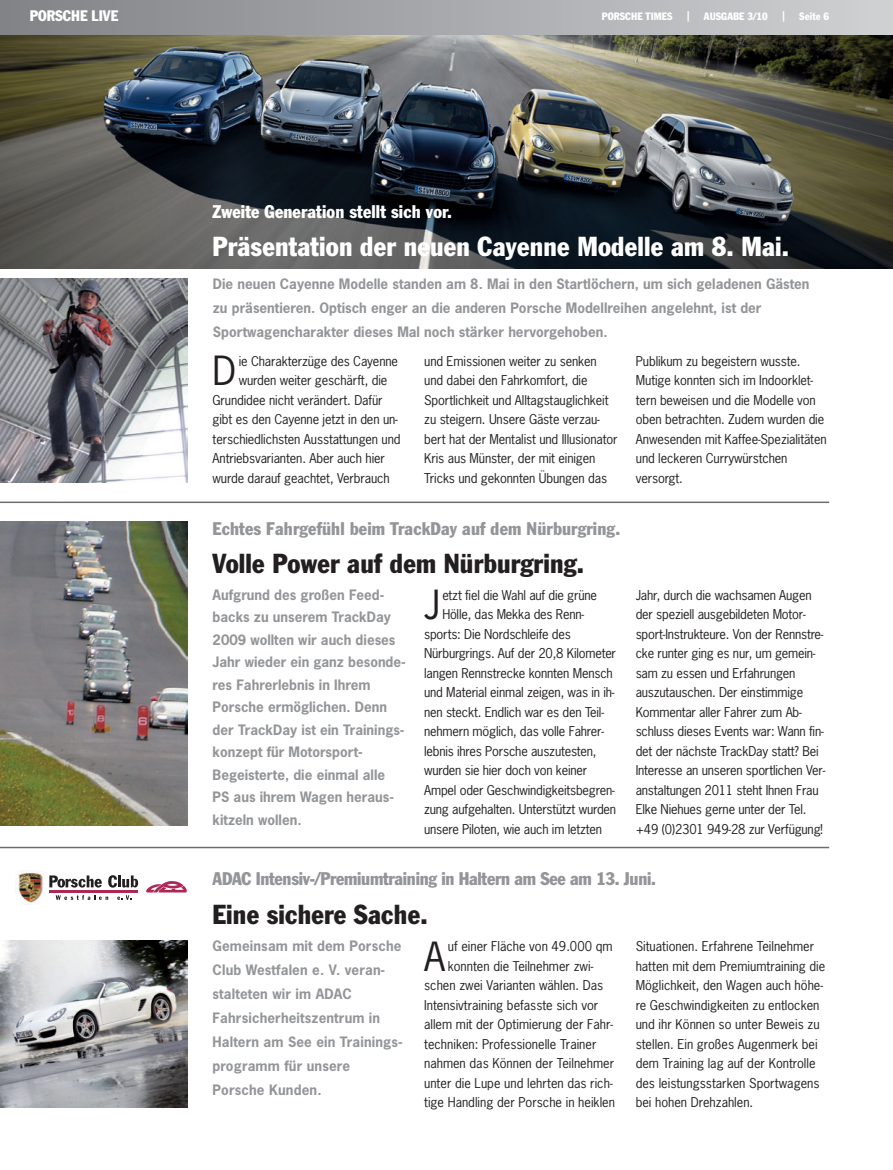
<style>
.page{position:relative;width:893px;height:1170px;background:#fff}
.page>*{position:absolute;margin:0;border:0;box-sizing:border-box;transform-origin:0 0}
.t1{font:37.8px "Porsche News Gothic";color:#231f20}
.t2{font:condensed 27px "Porsche Franklin Gothic";letter-spacing:.005em;color:#231f20}
.t3{font:condensed 27px "Porsche Franklin Gothic";letter-spacing:.005em;color:#fff}
.t4{font:condensed 18px "Porsche Franklin Gothic";letter-spacing:-.015em;color:#939598}
.t5{font:condensed 18px "Porsche Franklin Gothic";letter-spacing:.005em;color:#939598}
.t6{font:condensed 18px "Porsche Franklin Gothic";letter-spacing:.005em;color:#fff}
.t7{font:condensed 15px "Porsche Franklin Gothic";color:#fff}
.t8{font:700 13.5px/22.5px "Porsche News Gothic";color:#939598}
.t9{font:12.75px/19.5px "Porsche News Gothic";letter-spacing:-.01em;color:#231f20}
.t10{font:condensed 10.5px "Porsche Franklin Gothic";letter-spacing:.005em;color:#fff}
</style>
<div class="page">
<hr style="left:892px;top:590px;width:1px;height:579px;background:#d1d2d4">
<img style="left:0;top:34px;width:893px;height:234px">
<div style="left:0;top:0;width:893px;height:34px;background:linear-gradient(to right,#808286,#d0d1d3)"></div>
<img style="left:0;top:521px;width:187px;height:304px">
<img style="left:0;top:940px;width:187px;height:167px">
<img style="left:0;top:279px;width:187px;height:204px">
<img style="left:16px;top:870px;width:28px;height:34px">
<svg style="left:49px;top:875px;width:53px;height:12px"></svg>
<svg style="left:108px;top:875px;width:30px;height:12px"></svg>
<hr style="left:49px;top:890px;width:89px;height:2px;background:#ad2855">
<svg style="left:56px;top:895px;width:52px;height:4px"></svg>
<svg style="left:117px;top:895px;width:15px;height:4px"></svg>
<svg style="left:146px;top:881px;width:41px;height:11px"></svg>
<hr style="left:0;top:501px;width:829px;height:2px;background:#6c6d70">
<hr style="left:0;top:846px;width:829px;height:2px;background:#6c6d70">
<p class="t7" style="left:30px;top:10px;width:90px">PORSCHE LIVE</p>
<p class="t10" style="left:602px;top:12px;width:72px">PORSCHE TIMES</p>
<p class="t10" style="left:687px;top:11px;width:4px">|</p>
<p class="t10" style="left:704px;top:12px;width:65px">AUSGABE 3/10</p>
<p class="t10" style="left:782px;top:11px;width:4px">|</p>
<p class="t10" style="left:799px;top:12px;width:31px">Seite 6</p>
<h3 class="t6" style="left:213px;top:205px;width:241px">Zweite Generation stellt sich vor.</h3>
<h2 class="t3" style="left:213px;top:237px;width:578px">Präsentation der neuen Cayenne Modelle am 8. Mai.</h2>
<p class="t8" style="left:213px;top:273px;width:598px;line-height:24px">Die neuen Cayenne Modelle standen am 8. Mai in den Startlöchern, um sich geladenen Gästen zu präsentieren. Optisch enger an die anderen Porsche Modellreihen angelehnt, ist der<br>Sportwagencharakter dieses Mal noch stärker hervorgehoben.</p>
<h1 class="t1" style="left:213px;top:356px;width:25px">D</h1>
<p class="t9" style="left:239px;top:352px;width:161px">ie Charakterzüge des Cayenne</p>
<p class="t9" style="left:239px;top:371px;width:150px">wurden weiter geschärft, die</p>
<p class="t9" style="left:213px;top:391px;width:171px">Grundidee nicht verändert. Dafür</p>
<p class="t9" style="left:213px;top:410px;width:186px">gibt es den Cayenne jetzt in den un-</p>
<p class="t9" style="left:213px;top:430px;width:189px">terschiedlichsten Ausstattungen und</p>
<p class="t9" style="left:213px;top:449px;width:174px">Antriebsvarianten. Aber auch hier</p>
<p class="t9" style="left:213px;top:469px;width:179px">wurde darauf geachtet, Verbrauch</p>
<p class="t9" style="left:424px;top:352px;width:195px">und Emissionen weiter zu senken und dabei den Fahrkomfort, die Sportlichkeit und Alltagstauglichkeit zu steigern. Unsere Gäste verzau&shy;bert hat der Mentalist und Illusionator Kris aus Münster, der mit einigen Tricks und gekonnten Übungen das</p>
<p class="t9" style="left:636px;top:352px;width:192px">Publikum zu begeistern wusste.<br>Mutige konnten sich im Indoorklet&shy;tern beweisen und die Modelle von oben betrachten. Zudem wurden die<br>Anwesenden mit Kaffee-Spezialitäten und leckeren Currywürstchen versorgt.</p>
<h3 class="t5" style="left:213px;top:522px;width:409px">Echtes Fahrgefühl beim TrackDay auf dem Nürburgring.</h3>
<h2 class="t2" style="left:213px;top:553px;width:373px">Volle Power auf dem Nürburgring.</h2>
<p class="t8" style="left:213px;top:584px;width:195px">Aufgrund des großen Feed&shy;backs zu unserem TrackDay<br>2009 wollten wir auch dieses<br>Jahr wieder ein ganz besonde&shy;res Fahrerlebnis in Ihrem<br>Porsche ermöglichen. Denn der TrackDay ist ein Trainings&shy;konzept für Motorsport-<br>Begeisterte, die einmal alle<br>PS aus ihrem Wagen heraus&shy;kitzeln wollen.</p>
<h1 class="t1" style="left:424px;top:590px;width:17px">J</h1>
<p class="t9" style="left:442px;top:586px;width:156px">etzt fiel die Wahl auf die grüne</p>
<p class="t9" style="left:442px;top:605px;width:143px">Hölle, das Mekka des Renn-</p>
<p class="t9" style="left:424px;top:625px;width:148px">sports: Die Nordschleife des</p>
<p class="t9" style="left:424px;top:644px;width:193px">Nürburgrings. Auf der 20,8 Kilometer</p>
<p class="t9" style="left:424px;top:664px;width:190px">langen Rennstrecke konnten Mensch</p>
<p class="t9" style="left:424px;top:683px;width:191px">und Material einmal zeigen, was in ih-</p>
<p class="t9" style="left:424px;top:703px;width:181px">nen steckt. Endlich war es den Teil-</p>
<p class="t9" style="left:424px;top:722px;width:181px">nehmern möglich, das volle Fahrer-</p>
<p class="t9" style="left:424px;top:742px;width:174px">lebnis ihres Porsche auszutesten,</p>
<p class="t9" style="left:424px;top:761px;width:165px">wurden sie hier doch von keiner</p>
<p class="t9" style="left:424px;top:781px;width:192px">Ampel oder Geschwindigkeitsbegren-</p>
<p class="t9" style="left:424px;top:800px;width:194px">zung aufgehalten. Unterstützt wurden</p>
<p class="t9" style="left:424px;top:820px;width:179px">unsere Piloten, wie auch im letzten</p>
<p class="t9" style="left:636px;top:586px;width:191px">Jahr, durch die wachsamen Augen der speziell ausgebildeten Motor&shy;sport-Instrukteure. Von der Rennstre&shy;cke runter ging es nur, um gemein&shy;sam zu essen und Erfahrungen auszutauschen. Der einstimmige Kommentar aller Fahrer zum Ab&shy;schluss dieses Events war: Wann fin&shy;det der nächste TrackDay statt? Bei Interesse an unseren sportlichen Ver&shy;anstaltungen 2011 steht Ihnen Frau Elke Niehues gerne unter der Tel. +49 (0)2301 949-28 zur Verfügung!</p>
<h3 class="t4" style="left:213px;top:872px;width:445px">ADAC Intensiv-/Premiumtraining in Haltern am See am 13. Juni.</h3>
<h2 class="t2" style="left:213px;top:904px;width:216px">Eine sichere Sache.</h2>
<p class="t8" style="left:213px;top:934px;width:192px;line-height:24px">Gemeinsam mit dem Porsche<br>Club Westfalen e. V. veran&shy;stalteten wir im ADAC<br>Fahrsicherheitszentrum in<br>Haltern am See ein Trainings&shy;programm für unsere<br>Porsche Kunden.</p>
<h1 class="t1" style="left:424px;top:941px;width:23px">A</h1>
<p class="t9" style="left:448px;top:937px;width:166px">uf einer Fläche von 49.000 qm</p>
<p class="t9" style="left:448px;top:956px;width:147px">konnten die Teilnehmer zwi-</p>
<p class="t9" style="left:424px;top:976px;width:181px">schen zwei Varianten wählen. Das</p>
<p class="t9" style="left:424px;top:995px;width:176px">Intensivtraining befasste sich vor</p>
<p class="t9" style="left:424px;top:1015px;width:190px">allem mit der Optimierung der Fahr-</p>
<p class="t9" style="left:424px;top:1034px;width:174px">techniken: Professionelle Trainer</p>
<p class="t9" style="left:424px;top:1054px;width:191px">nahmen das Können der Teilnehmer</p>
<p class="t9" style="left:424px;top:1073px;width:190px">unter die Lupe und lehrten das rich-</p>
<p class="t9" style="left:424px;top:1093px;width:192px">tige Handling der Porsche in heiklen</p>
<p class="t9" style="left:636px;top:937px;width:191px">Situationen. Erfahrene Teilnehmer hatten mit dem Premiumtraining die Möglichkeit, den Wagen auch höhe&shy;re Geschwindigkeiten zu entlocken und ihr Können so unter Beweis zu stellen. Ein großes Augenmerk bei dem Training lag auf der Kontrolle des leistungsstarken Sportwagens bei hohen Drehzahlen.</p>
</div>
